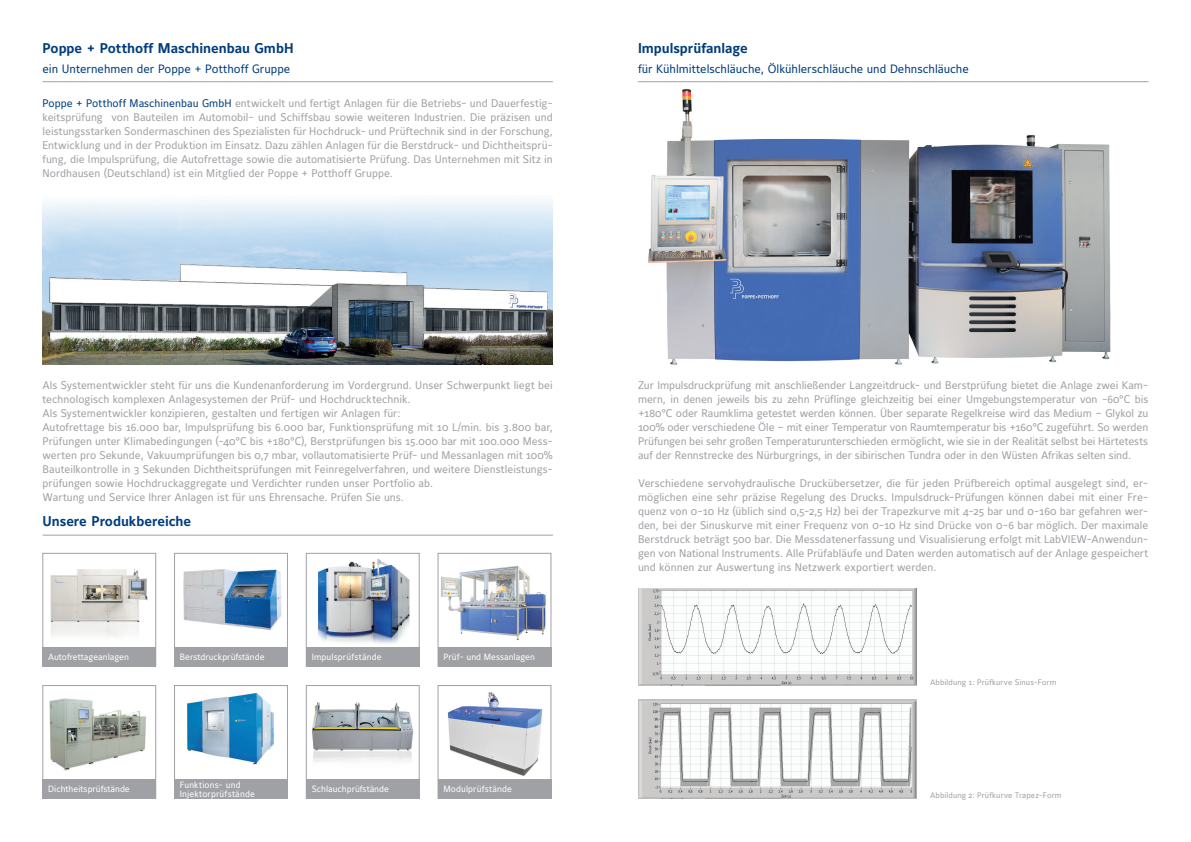
<style>
.page{position:relative;width:1191px;height:842px;background:#fff}
.page>*{position:absolute;margin:0;border:0;box-sizing:border-box;transform-origin:0 0}
.t1{font:700 14px "Maurea";letter-spacing:-.005em;color:#013d7d}
.t2{font:12px "Maurea";letter-spacing:-.005em;color:#013d7d}
.t3{font:11px/14px "Maurea";color:#a0a1a5;text-align:justify}
.t4{font:9px/9px "Maurea";color:#fff}
.t5{font:8px "Maurea";letter-spacing:.015em;color:#a0a1a5}
.s1{color:#013d7d}
</style>
<div class="page">
<hr style="left:43px;top:81px;width:510px;height:1px;background:#a0a1a5">
<img style="left:43px;top:199px;width:510px;height:166px">
<hr style="left:43px;top:535px;width:510px;height:1px;background:#a0a1a5">
<img style="left:50px;top:569px;width:98px;height:67px">
<div style="left:43px;top:553px;width:113px;height:113px;border:1px solid #a0a1a5"></div>
<img style="left:183px;top:569px;width:99px;height:61px">
<div style="left:174px;top:553px;width:114px;height:113px;border:1px solid #a0a1a5"></div>
<img style="left:318px;top:559px;width:92px;height:85px">
<div style="left:306px;top:553px;width:113px;height:113px;border:1px solid #a0a1a5"></div>
<img style="left:441px;top:566px;width:105px;height:74px">
<div style="left:438px;top:553px;width:113px;height:113px;border:1px solid #a0a1a5"></div>
<div style="left:43px;top:647px;width:113px;height:19px;background:#a0a1a5"></div>
<div style="left:174px;top:647px;width:114px;height:19px;background:#a0a1a5"></div>
<div style="left:306px;top:647px;width:113px;height:19px;background:#a0a1a5"></div>
<div style="left:438px;top:647px;width:113px;height:19px;background:#a0a1a5"></div>
<img style="left:447px;top:692px;width:96px;height:84px">
<div style="left:438px;top:685px;width:113px;height:114px;border:1px solid #a0a1a5"></div>
<img style="left:187px;top:693px;width:87px;height:72px">
<div style="left:174px;top:685px;width:114px;height:114px;border:1px solid #a0a1a5"></div>
<img style="left:49px;top:698px;width:97px;height:73px">
<div style="left:43px;top:685px;width:113px;height:114px;border:1px solid #a0a1a5"></div>
<div style="left:438px;top:779px;width:113px;height:20px;background:#a0a1a5"></div>
<div style="left:174px;top:779px;width:114px;height:20px;background:#a0a1a5"></div>
<div style="left:43px;top:779px;width:113px;height:20px;background:#a0a1a5"></div>
<hr style="left:638px;top:81px;width:510px;height:1px;background:#a0a1a5">
<img style="left:638px;top:700px;width:278px;height:98px">
<img style="left:638px;top:588px;width:278px;height:97px">
<img style="left:648px;top:89px;width:463px;height:276px">
<img style="left:311px;top:702px;width:103px;height:60px">
<div style="left:306px;top:685px;width:113px;height:114px;border:1px solid #a0a1a5"></div>
<div style="left:306px;top:779px;width:113px;height:20px;background:#a0a1a5"></div>
<p class="t1" style="left:43px;top:40px;width:252px">Poppe + Potthoff Maschinenbau GmbH</p>
<p class="t2" style="left:43px;top:62px;width:249px">ein Unternehmen der Poppe + Potthoff Gruppe</p>
<p class="t3" style="left:43px;top:97px;width:512px"><span class="s1">Poppe + Potthoff Maschinenbau GmbH</span> entwickelt und fertigt Anlagen für die Betriebs- und Dauerfestig&shy;keitsprüfung von Bauteilen im Automobil- und Schiffsbau sowie weiteren Industrien. Die präzisen und leistungsstarken Sondermaschinen des Spezialisten für Hochdruck- und Prüftechnik sind in der Forschung, Entwicklung und in der Produktion im Einsatz. Dazu zählen Anlagen für die Berstdruck- und Dichtheitsprü&shy;fung, die Impulsprüfung, die Autofrettage sowie die automatisierte Prüfung. Das Unternehmen mit Sitz in Nordhausen (Deutschland) ist ein Mitglied der Poppe + Potthoff Gruppe.</p>
<p class="t3" style="left:43px;top:379px;width:512px;text-align:left">Als Systementwickler steht für uns die Kundenanforderung im Vordergrund. Unser Schwerpunkt liegt bei technologisch komplexen Anlagesystemen der Prüf- und Hochdrucktechnik.<br>Als Systementwickler konzipieren, gestalten und fertigen wir Anlagen für:<br>Autofrettage bis 16.000 bar, Impulsprüfung bis 6.000 bar, Funktionsprüfung mit 10 L/min. bis 3.800 bar, Prüfungen unter Klimabedingungen (-40°C bis +180°C), Berstprüfungen bis 15.000 bar mit 100.000 Mess&shy;werten pro Sekunde, Vakuumprüfungen bis 0,7 mbar, vollautomatisierte Prüf- und Messanlagen mit 100% Bauteilkontrolle in 3 Sekunden Dichtheitsprüfungen mit Feinregelverfahren, und weitere Dienstleistungs&shy;prüfungen sowie Hochdruckaggregate und Verdichter runden unser Portfolio ab.<br>Wartung und Service Ihrer Anlagen ist für uns Ehrensache. Prüfen Sie uns.</p>
<p class="t1" style="left:43px;top:514px;width:150px">Unsere Produkbereiche</p>
<p class="t4" style="left:48px;top:653px;width:82px">Autofrettageanlagen</p>
<p class="t4" style="left:180px;top:653px;width:86px">Berstdruckprüfstände</p>
<p class="t4" style="left:312px;top:653px;width:71px">Impulsprüfstände</p>
<p class="t4" style="left:443px;top:653px;width:93px">Prüf- und Messanlagen</p>
<p class="t4" style="left:48px;top:785px;width:83px">Dichtheitsprüfstände</p>
<p class="t4" style="left:180px;top:780px;width:76px">Funktions- und<br>Injektorprüfstände</p>
<p class="t4" style="left:312px;top:785px;width:79px">Schlauchprüfstände</p>
<p class="t4" style="left:443px;top:785px;width:70px">Modulprüfstände</p>
<p class="t1" style="left:638px;top:40px;width:111px">Impulsprüfanlage</p>
<p class="t2" style="left:638px;top:62px;width:332px">für Kühlmittelschläuche, Ölkühlerschläuche und Dehnschläuche</p>
<p class="t3" style="left:638px;top:379px;width:512px">Zur Impulsdruckprüfung mit anschließender Langzeitdruck- und Berstprüfung bietet die Anlage zwei Kam&shy;mern, in denen jeweils bis zu zehn Prüflinge gleichzeitig bei einer Umgebungstemperatur von -60°C bis +180°C oder Raumklima getestet werden können. Über separate Regelkreise wird das Medium – Glykol zu 100% oder verschiedene Öle – mit einer Temperatur von Raumtemperatur bis +160°C zugeführt. So werden Prüfungen bei sehr großen Temperaturunterschieden ermöglicht, wie sie in der Realität selbst bei Härtetests auf der Rennstrecke des Nürburgrings, in der sibirischen Tundra oder in den Wüsten Afrikas selten sind.</p>
<p class="t3" style="left:638px;top:477px;width:512px">Verschiedene servohydraulische Druckübersetzer, die für jeden Prüfbereich optimal ausgelegt sind, er&shy;möglichen eine sehr präzise Regelung des Drucks. Impulsdruck-Prüfungen können dabei mit einer Fre&shy;quenz von 0-10 Hz (üblich sind 0,5-2,5 Hz) bei der Trapezkurve mit 4-25 bar und 0-160 bar gefahren wer&shy;den, bei der Sinuskurve mit einer Frequenz von 0-10 Hz sind Drücke von 0-6 bar möglich. Der maximale Berstdruck beträgt 500 bar. Die Messdatenerfassung und Visualisierung erfolgt mit LabVIEW-Anwendun&shy;gen von National Instruments. Alle Prüfabläufe und Daten werden automatisch auf der Anlage gespeichert und können zur Auswertung ins Netzwerk exportiert werden.</p>
<p class="t5" style="left:930px;top:678px;width:128px">Abbildung 1: Prüfkurve Sinus-Form</p>
<p class="t5" style="left:930px;top:791px;width:133px">Abbildung 2: Prüfkurve Trapez-Form</p>
</div>
